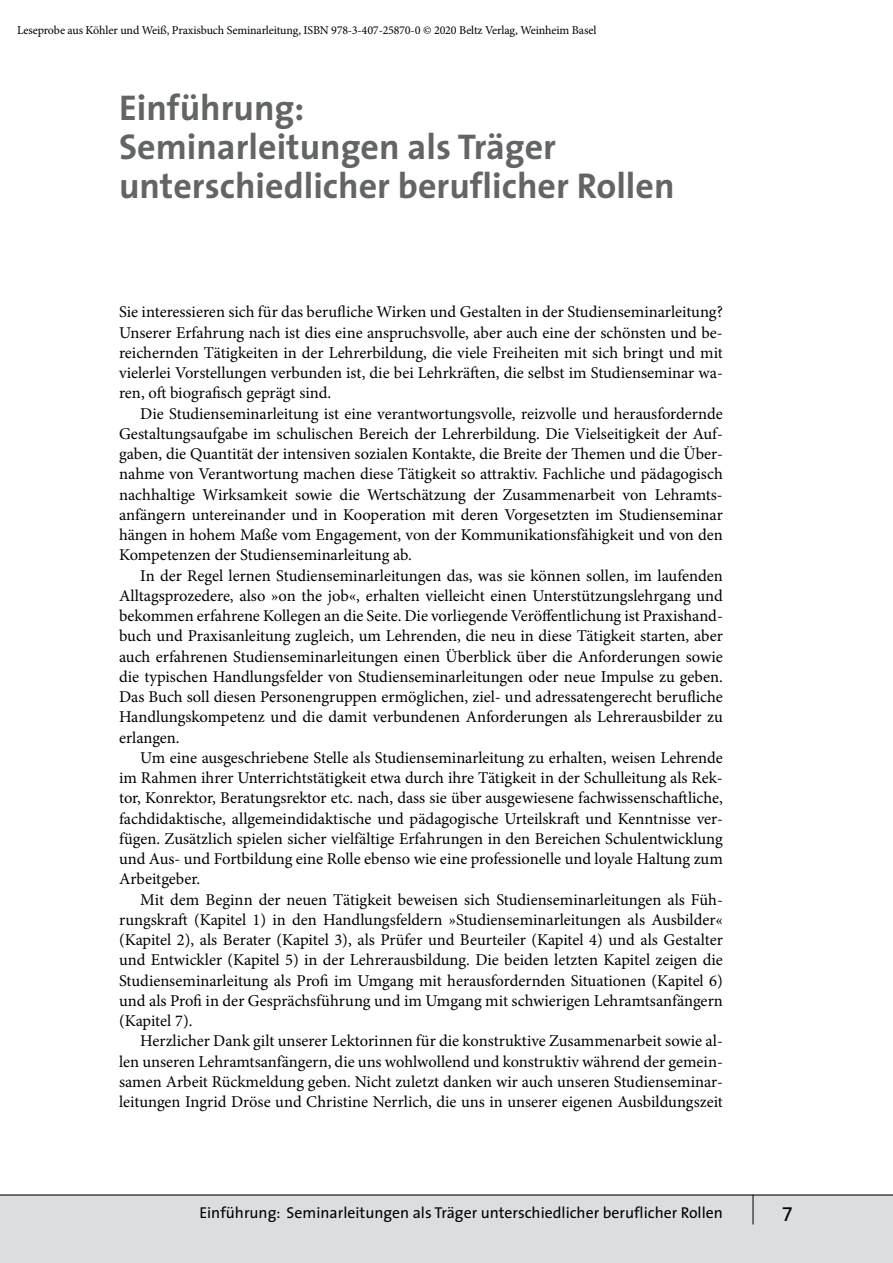
<style>
.page{position:relative;width:893px;height:1263px;background:#fff}
.page>*{position:absolute;margin:0;border:0;box-sizing:border-box;transform-origin:0 0}
.t1{font:700 36px/39px "The Sans";color:#626466}
.t2{font:20.25px "The Sans Expert";color:#000}
.t3{font:16.5px "Minion Pro";color:#000}
.t4{font:15.75px "The Sans";color:#000}
.t5{font:12px "Minion Pro";letter-spacing:-.01em;color:#000}
</style>
<div class="page">
<div style="left:0;top:1195px;width:893px;height:68px;background:#dcddde"></div>
<hr style="left:0;top:1195px;width:893px;height:1px;background:#000">
<svg style="left:753px;top:1195px;width:1px;height:29px"></svg>
<p class="t5" style="left:17px;top:22px;width:581px">Leseprobe aus Köhler und Weiß, Praxisbuch Seminarleitung, ISBN 978-3-407-25870-0 © 2020 Beltz Verlag, Weinheim Basel</p>
<p class="t1" style="left:119px;top:87px;width:557px">Einführung:<br>Seminarleitungen als Träger unterschiedlicher beruflicher Rollen</p>
<p class="t3" style="left:119px;top:301px;width:605px">Sie interessieren sich für das berufliche Wirken und Gestalten in der Studienseminarleitung?</p>
<p class="t3" style="left:119px;top:321px;width:605px">Unserer Erfahrung nach ist dies eine anspruchsvolle, aber auch eine der schönsten und be-</p>
<p class="t3" style="left:119px;top:341px;width:605px">reichernden Tätigkeiten in der Lehrerbildung, die viele Freiheiten mit sich bringt und mit</p>
<p class="t3" style="left:119px;top:362px;width:605px">vielerlei Vorstellungen verbunden ist, die bei Lehrkräften, die selbst im Studienseminar wa-</p>
<p class="t3" style="left:119px;top:382px;width:214px">ren, oft biografisch geprägt sind.</p>
<p class="t3" style="left:140px;top:402px;width:584px">Die Studienseminarleitung ist eine verantwortungsvolle, reizvolle und herausfordernde</p>
<p class="t3" style="left:119px;top:422px;width:605px">Gestaltungsaufgabe im schulischen Bereich der Lehrerbildung. Die Vielseitigkeit der Auf-</p>
<p class="t3" style="left:119px;top:443px;width:605px">gaben, die Quantität der intensiven sozialen Kontakte, die Breite der Themen und die Über-</p>
<p class="t3" style="left:119px;top:463px;width:605px">nahme von Verantwortung machen diese Tätigkeit so attraktiv. Fachliche und pädagogisch</p>
<p class="t3" style="left:119px;top:483px;width:605px">nachhaltige Wirksamkeit sowie die Wertschätzung der Zusammenarbeit von Lehramts-</p>
<p class="t3" style="left:119px;top:503px;width:605px">anfängern untereinander und in Kooperation mit deren Vorgesetzten im Studienseminar</p>
<p class="t3" style="left:119px;top:524px;width:605px">hängen in hohem Maße vom Engagement, von der Kommunikationsfähigkeit und von den</p>
<p class="t3" style="left:119px;top:544px;width:294px">Kompetenzen der Studienseminarleitung ab.</p>
<p class="t3" style="left:140px;top:564px;width:584px">In der Regel lernen Studienseminarleitungen das, was sie können sollen, im laufenden</p>
<p class="t3" style="left:119px;top:584px;width:605px">Alltagsprozedere, also »on the job«, erhalten vielleicht einen Unterstützungslehrgang und</p>
<p class="t3" style="left:119px;top:605px;width:605px">bekommen erfahrene Kollegen an die Seite. Die vorliegende Veröffentlichung ist Praxishand-</p>
<p class="t3" style="left:119px;top:625px;width:605px">buch und Praxisanleitung zugleich, um Lehrenden, die neu in diese Tätigkeit starten, aber</p>
<p class="t3" style="left:119px;top:645px;width:605px">auch erfahrenen Studienseminarleitungen einen Überblick über die Anforderungen sowie</p>
<p class="t3" style="left:119px;top:665px;width:605px">die typischen Handlungsfelder von Studienseminarleitungen oder neue Impulse zu geben.</p>
<p class="t3" style="left:119px;top:686px;width:605px">Das Buch soll diesen Personengruppen ermöglichen, ziel- und adressatengerecht berufliche</p>
<p class="t3" style="left:119px;top:706px;width:605px">Handlungskompetenz und die damit verbundenen Anforderungen als Lehrerausbilder zu</p>
<p class="t3" style="left:119px;top:726px;width:62px">erlangen.</p>
<p class="t3" style="left:140px;top:746px;width:584px">Um eine ausgeschriebene Stelle als Studienseminarleitung zu erhalten, weisen Lehrende</p>
<p class="t3" style="left:119px;top:767px;width:605px">im Rahmen ihrer Unterrichtstätigkeit etwa durch ihre Tätigkeit in der Schulleitung als Rek-</p>
<p class="t3" style="left:119px;top:787px;width:605px">tor, Konrektor, Beratungsrektor etc. nach, dass sie über ausgewiesene fachwissenschaftliche,</p>
<p class="t3" style="left:119px;top:807px;width:605px">fachdidaktische, allgemeindidaktische und pädagogische Urteilskraft und Kenntnisse ver-</p>
<p class="t3" style="left:119px;top:827px;width:605px">fügen. Zusätzlich spielen sicher vielfältige Erfahrungen in den Bereichen Schulentwicklung</p>
<p class="t3" style="left:119px;top:848px;width:605px">und Aus- und Fortbildung eine Rolle ebenso wie eine professionelle und loyale Haltung zum</p>
<p class="t3" style="left:119px;top:868px;width:83px">Arbeitgeber.</p>
<p class="t3" style="left:140px;top:888px;width:584px">Mit dem Beginn der neuen Tätigkeit beweisen sich Studienseminarleitungen als Füh-</p>
<p class="t3" style="left:119px;top:908px;width:605px">rungskraft (Kapitel 1) in den Handlungsfeldern »Studienseminarleitungen als Ausbilder«</p>
<p class="t3" style="left:119px;top:929px;width:605px">(Kapitel 2), als Berater (Kapitel 3), als Prüfer und Beurteiler (Kapitel 4) und als Gestalter</p>
<p class="t3" style="left:119px;top:949px;width:605px">und Entwickler (Kapitel 5) in der Lehrerausbildung. Die beiden letzten Kapitel zeigen die</p>
<p class="t3" style="left:119px;top:969px;width:605px">Studienseminarleitung als Profi im Umgang mit herausfordernden Situationen (Kapitel 6)</p>
<p class="t3" style="left:119px;top:989px;width:605px">und als Profi in der Gesprächsführung und im Umgang mit schwierigen Lehramtsanfängern</p>
<p class="t3" style="left:119px;top:1010px;width:75px">(Kapitel 7).</p>
<p class="t3" style="left:140px;top:1030px;width:584px">Herzlicher Dank gilt unserer Lektorinnen für die konstruktive Zusammenarbeit sowie al-</p>
<p class="t3" style="left:119px;top:1050px;width:605px">len unseren Lehramtsanfängern, die uns wohlwollend und konstruktiv während der gemein-</p>
<p class="t3" style="left:119px;top:1070px;width:605px">samen Arbeit Rückmeldung geben. Nicht zuletzt danken wir auch unseren Studienseminar-</p>
<p class="t3" style="left:119px;top:1091px;width:605px">leitungen Ingrid Dröse und Christine Nerrlich, die uns in unserer eigenen Ausbildungszeit</p>
<p class="t4" style="left:199px;top:1200px;width:525px">Einführung: Seminarleitungen als Träger unterschiedlicher beruflicher Rollen</p>
<p class="t2" style="left:782px;top:1198px;width:13px">7</p>
</div>
